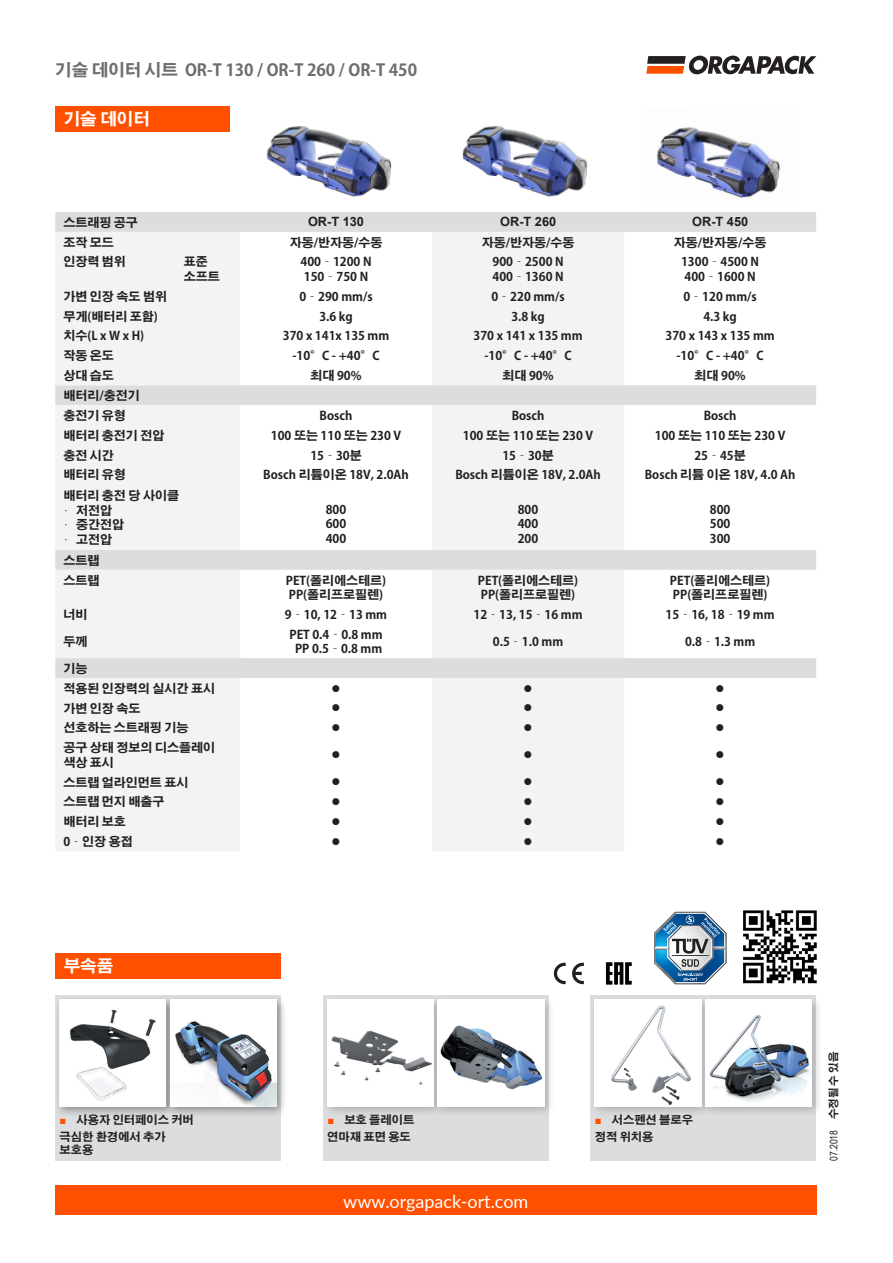
<style>
.page{position:relative;width:893px;height:1263px;background:#fff}
.page>*{position:absolute;margin:0;border:0;box-sizing:border-box;transform-origin:0 0}
.t1{font:18px "Lato";color:#fff}
.t2{font:700 16.5px "Adobe Gothic Std";color:#6c6d70}
.t3{font:700 16.5px "Adobe Gothic Std";color:#fff}
.t4{font:700 12.75px "Arial";color:#231f20}
.t5{font:700 12px/14.4px "Adobe Gothic Std";color:#231f20}
.t6{font:12px "Wingdings";color:#231f20}
.t7{font:700 11.25px "Adobe Gothic Std";color:#231f20}
.t8{font:10.5px "Arial Narrow";color:#231f20}
.s1{font-family:"Arial Narrow";font-weight:400}
.s2{font-family:"Arial";font-weight:400;color:#ff5000}
.s3{font-family:"Adobe Gothic Std";font-weight:700}
</style>
<div class="page">
<div style="left:590px;top:995px;width:226px;height:166px;background:#dcdddf"></div>
<div style="left:323px;top:995px;width:226px;height:166px;background:#dcdddf"></div>
<div style="left:55px;top:995px;width:226px;height:166px;background:#dcdddf"></div>
<svg style="left:554px;top:963px;width:30px;height:21px"></svg>
<svg style="left:606px;top:963px;width:25px;height:21px"></svg>
<svg style="left:654px;top:912px;width:72px;height:72px"></svg>
<div style="left:55px;top:953px;width:226px;height:26px;background:#ff5000"></div>
<div style="left:55px;top:106px;width:174px;height:25px;background:#ff5000"></div>
<div style="left:55px;top:1185px;width:761px;height:30px;background:#ff5000"></div>
<img style="left:462px;top:126px;width:126px;height:71px">
<img style="left:266px;top:126px;width:126px;height:71px">
<img style="left:656px;top:127px;width:124px;height:72px">
<div style="left:590px;top:995px;width:122px;height:122px;background:#231f20;opacity:.25"></div>
<img style="left:595px;top:1000px;width:105px;height:106px">
<div style="left:700px;top:995px;width:123px;height:122px;background:#231f20;opacity:.25"></div>
<img style="left:705px;top:1000px;width:107px;height:106px">
<div style="left:322px;top:995px;width:123px;height:122px;background:#231f20;opacity:.25"></div>
<img style="left:327px;top:1000px;width:106px;height:106px">
<div style="left:433px;top:995px;width:122px;height:122px;background:#231f20;opacity:.25"></div>
<img style="left:438px;top:1000px;width:106px;height:106px">
<div style="left:54px;top:995px;width:123px;height:122px;background:#231f20;opacity:.25"></div>
<svg style="left:60px;top:1000px;width:105px;height:106px;background:#d8d9da"></svg>
<div style="left:165px;top:995px;width:122px;height:122px;background:#231f20;opacity:.25"></div>
<svg style="left:170px;top:1000px;width:106px;height:106px;background:#bec3ca"></svg>
<img style="left:743px;top:910px;width:74px;height:74px">
<svg style="left:55px;top:212px;width:761px;height:466px"></svg>
<svg style="left:55px;top:232px;width:569px;height:619px;fill:#f2f3f4"></svg>
<svg style="left:646px;top:56px;width:170px;height:18px"></svg>
<p class="t2" style="left:55px;top:60px;width:363px">기술 데이터 시트 OR-T 130 / OR-T 260 / OR-T 450</p>
<p class="t3" style="left:64px;top:109px;width:88px">기술 데이터</p>
<p class="t5" style="left:63px;top:215px;width:76px">스트래핑 공구</p>
<p class="t5" style="left:63px;top:235px;width:52px">조작 모드</p>
<p class="t5" style="left:290px;top:235px;width:94px">자동/반자동/수동</p>
<p class="t5" style="left:482px;top:235px;width:94px">자동/반자동/수동</p>
<p class="t5" style="left:674px;top:235px;width:94px">자동/반자동/수동</p>
<p class="t5" style="left:63px;top:255px;width:64px">인장력 범위</p>
<p class="t5" style="left:184px;top:255px;width:25px">표준</p>
<p class="t5" style="left:184px;top:270px;width:37px">소프트</p>
<p class="t4" style="left:308px;top:213px;width:57px">OR-T 130</p>
<p class="t4" style="left:500px;top:213px;width:57px">OR-T 260</p>
<p class="t4" style="left:692px;top:213px;width:57px">OR-T 450</p>
<p class="t5" style="left:300px;top:255px;width:73px">400–1200 N</p>
<p class="t5" style="left:304px;top:270px;width:66px">150–750 N</p>
<p class="t5" style="left:492px;top:255px;width:73px">900–2500 N</p>
<p class="t5" style="left:492px;top:270px;width:73px">400–1360 N</p>
<p class="t5" style="left:681px;top:255px;width:80px">1300–4500 N</p>
<p class="t5" style="left:684px;top:270px;width:73px">400–1600 N</p>
<p class="t5" style="left:63px;top:289px;width:105px">가변 인장 속도 범위</p>
<p class="t5" style="left:299px;top:289px;width:75px">0–290 mm/s</p>
<p class="t5" style="left:491px;top:289px;width:75px">0–220 mm/s</p>
<p class="t5" style="left:683px;top:289px;width:75px">0–120 mm/s</p>
<p class="t5" style="left:63px;top:309px;width:96px">무게(배터리 포함)</p>
<p class="t5" style="left:319px;top:309px;width:35px">3.6 kg</p>
<p class="t5" style="left:511px;top:309px;width:35px">3.8 kg</p>
<p class="t5" style="left:703px;top:309px;width:35px">4.3 kg</p>
<p class="t5" style="left:63px;top:329px;width:82px">치수(L x W x H)</p>
<p class="t5" style="left:283px;top:329px;width:108px">370 x 141x 135 mm</p>
<p class="t5" style="left:474px;top:329px;width:111px">370 x 141 x 135 mm</p>
<p class="t5" style="left:666px;top:329px;width:111px">370 x 143 x 135 mm</p>
<p class="t5" style="left:63px;top:349px;width:52px">작동 온도</p>
<p class="t5" style="left:292px;top:349px;width:89px">-10°C - +40°C</p>
<p class="t5" style="left:484px;top:349px;width:89px">-10°C - +40°C</p>
<p class="t5" style="left:676px;top:349px;width:89px">-10°C - +40°C</p>
<p class="t5" style="left:63px;top:369px;width:52px">상대 습도</p>
<p class="t5" style="left:310px;top:369px;width:53px">최대 90%</p>
<p class="t5" style="left:502px;top:369px;width:53px">최대 90%</p>
<p class="t5" style="left:694px;top:369px;width:53px">최대 90%</p>
<p class="t5" style="left:63px;top:389px;width:78px">배터리/충전기</p>
<p class="t5" style="left:63px;top:409px;width:64px">충전기 유형</p>
<p class="t5" style="left:320px;top:409px;width:34px">Bosch</p>
<p class="t5" style="left:512px;top:409px;width:34px">Bosch</p>
<p class="t5" style="left:704px;top:409px;width:34px">Bosch</p>
<p class="t5" style="left:63px;top:428px;width:103px">배터리 충전기 전압</p>
<p class="t5" style="left:271px;top:428px;width:132px">100 또는 110 또는 230 V</p>
<p class="t5" style="left:463px;top:428px;width:132px">100 또는 110 또는 230 V</p>
<p class="t5" style="left:655px;top:428px;width:132px">100 또는 110 또는 230 V</p>
<p class="t5" style="left:63px;top:448px;width:52px">충전 시간</p>
<p class="t5" style="left:310px;top:448px;width:53px">15–30분</p>
<p class="t5" style="left:502px;top:448px;width:53px">15–30분</p>
<p class="t5" style="left:694px;top:448px;width:53px">25–45분</p>
<p class="t5" style="left:63px;top:468px;width:64px">배터리 유형</p>
<p class="t5" style="left:263px;top:468px;width:147px">Bosch 리튬이온 18V, 2.0Ah</p>
<p class="t5" style="left:455px;top:468px;width:147px">Bosch 리튬이온 18V, 2.0Ah</p>
<p class="t5" style="left:645px;top:468px;width:152px">Bosch 리튬 이온 18V, 4.0 Ah</p>
<p class="t5" style="left:63px;top:489px;width:117px">배터리 충전 당 사이클</p>
<p class="t5" style="left:63px;top:503px;width:50px"><span class="s1">·</span> 저전압</p>
<p class="t5" style="left:63px;top:518px;width:62px"><span class="s1">·</span> 중간전압</p>
<p class="t5" style="left:63px;top:532px;width:50px"><span class="s1">·</span> 고전압</p>
<p class="t5" style="left:326px;top:502px;width:22px">800</p>
<p class="t5" style="left:326px;top:517px;width:22px">600</p>
<p class="t5" style="left:326px;top:531px;width:22px">400</p>
<p class="t5" style="left:518px;top:502px;width:22px">800</p>
<p class="t5" style="left:518px;top:517px;width:22px">400</p>
<p class="t5" style="left:518px;top:531px;width:22px">200</p>
<p class="t5" style="left:710px;top:502px;width:22px">800</p>
<p class="t5" style="left:710px;top:517px;width:22px">500</p>
<p class="t5" style="left:710px;top:531px;width:22px">300</p>
<p class="t5" style="left:63px;top:553px;width:37px">스트랩</p>
<p class="t5" style="left:63px;top:573px;width:37px">스트랩</p>
<p class="t5" style="left:286px;top:573px;width:102px">PET(폴리에스테르)</p>
<p class="t5" style="left:289px;top:588px;width:96px">PP(폴리프로필렌)</p>
<p class="t5" style="left:478px;top:573px;width:102px">PET(폴리에스테르)</p>
<p class="t5" style="left:481px;top:588px;width:96px">PP(폴리프로필렌)</p>
<p class="t5" style="left:670px;top:573px;width:102px">PET(폴리에스테르)</p>
<p class="t5" style="left:673px;top:588px;width:96px">PP(폴리프로필렌)</p>
<p class="t5" style="left:63px;top:607px;width:25px">너비</p>
<p class="t5" style="left:285px;top:607px;width:104px">9–10, 12–13 mm</p>
<p class="t5" style="left:474px;top:607px;width:111px">12–13, 15–16 mm</p>
<p class="t5" style="left:666px;top:607px;width:111px">15–16, 18–19 mm</p>
<p class="t5" style="left:63px;top:634px;width:25px">두께</p>
<p class="t5" style="left:289px;top:627px;width:95px">PET 0.4–0.8 mm</p>
<p class="t5" style="left:295px;top:642px;width:89px">PP 0.5–0.8 mm</p>
<p class="t5" style="left:493px;top:634px;width:72px">0.5–1.0 mm</p>
<p class="t5" style="left:685px;top:634px;width:72px">0.8–1.3 mm</p>
<p class="t5" style="left:63px;top:662px;width:25px">기능</p>
<p class="t5" style="left:63px;top:681px;width:153px">적용된 인장력의 실시간 표시</p>
<p class="t6" style="left:332px;top:682px;width:10px">●</p>
<p class="t6" style="left:524px;top:682px;width:10px">●</p>
<p class="t6" style="left:716px;top:682px;width:10px">●</p>
<p class="t5" style="left:63px;top:701px;width:79px">가변 인장 속도</p>
<p class="t6" style="left:332px;top:702px;width:10px">●</p>
<p class="t6" style="left:524px;top:702px;width:10px">●</p>
<p class="t6" style="left:716px;top:702px;width:10px">●</p>
<p class="t5" style="left:63px;top:721px;width:127px">선호하는 스트래핑 기능</p>
<p class="t6" style="left:332px;top:721px;width:10px">●</p>
<p class="t6" style="left:524px;top:721px;width:10px">●</p>
<p class="t6" style="left:716px;top:721px;width:10px">●</p>
<p class="t5" style="left:63px;top:741px;width:153px">공구 상태 정보의 디스플레이 색상 표시</p>
<p class="t6" style="left:332px;top:748px;width:10px">●</p>
<p class="t6" style="left:524px;top:748px;width:10px">●</p>
<p class="t6" style="left:716px;top:748px;width:10px">●</p>
<p class="t5" style="left:63px;top:775px;width:127px">스트랩 얼라인먼트 표시</p>
<p class="t6" style="left:332px;top:776px;width:10px">●</p>
<p class="t6" style="left:524px;top:776px;width:10px">●</p>
<p class="t6" style="left:716px;top:776px;width:10px">●</p>
<p class="t5" style="left:63px;top:795px;width:103px">스트랩 먼지 배출구</p>
<p class="t6" style="left:332px;top:795px;width:10px">●</p>
<p class="t6" style="left:524px;top:795px;width:10px">●</p>
<p class="t6" style="left:716px;top:795px;width:10px">●</p>
<p class="t5" style="left:63px;top:815px;width:64px">배터리 보호</p>
<p class="t6" style="left:332px;top:815px;width:10px">●</p>
<p class="t6" style="left:524px;top:815px;width:10px">●</p>
<p class="t6" style="left:716px;top:815px;width:10px">●</p>
<p class="t5" style="left:63px;top:835px;width:71px">0–인장 용접</p>
<p class="t6" style="left:332px;top:835px;width:10px">●</p>
<p class="t6" style="left:524px;top:835px;width:10px">●</p>
<p class="t6" style="left:716px;top:835px;width:10px">●</p>
<p class="t3" style="left:64px;top:956px;width:51px">부속품</p>
<p class="t7" style="left:60px;top:1113px;width:136px"><span class="s2">■</span> 사용자 인터페이스 커버</p>
<p class="t7" style="left:327px;top:1113px;width:88px"><span class="s2">■</span> 보호 플레이트</p>
<p class="t7" style="left:595px;top:1113px;width:100px"><span class="s2">■</span> 서스펜션 블로우</p>
<p class="t7" style="left:60px;top:1129px;width:108px">극심한 환경에서 추가</p>
<p class="t7" style="left:327px;top:1129px;width:85px">연마재 표면 용도</p>
<p class="t7" style="left:595px;top:1129px;width:60px">정적 위치용</p>
<p class="t7" style="left:60px;top:1143px;width:35px">보호용</p>
<p class="t1" style="left:343px;top:1188px;width:187px">www.orgapack-ort.com</p>
<p class="t8" style="left:826px;top:1161px;width:111px;rotate:-90deg">07.2018 <span class="s3">수정될 수 있음</span></p>
</div>
